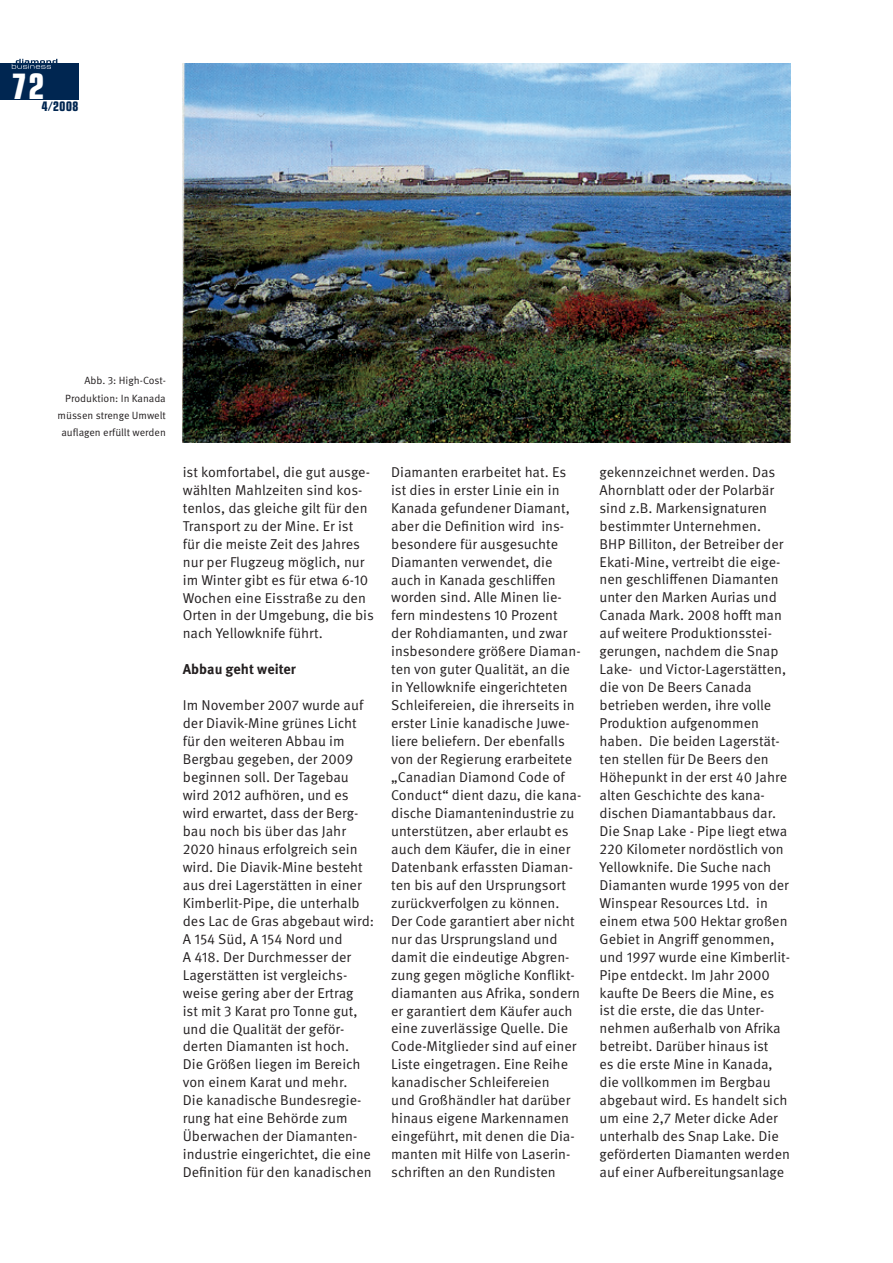
<style>
.page{position:relative;width:893px;height:1263px;background:#fff}
.page>*{position:absolute;margin:0;border:0;box-sizing:border-box;transform-origin:0 0}
.t1{font:36px "Eur Con Bol";color:#fff}
.t2{font:14.25px/18px "Meta Pro";color:#231f20}
.t3{font:700 14.25px "Meta Pro";color:#231f20}
.t4{font:13.5px "Eur Con Bol";color:#002651}
.t5{font:10.5px/17.2px "Meta Pro";color:#231f20;text-align:right}
</style>
<div class="page">
<img style="left:183px;top:64px;width:608px;height:378px">
<div style="left:0;top:64px;width:79px;height:36px;background:#002651"></div>
<svg style="left:12px;top:59px;width:45px;height:10px"></svg>
<h1 class="t1" style="left:11px;top:66px;width:36px">72</h1>
<p class="t4" style="left:41px;top:99px;width:39px">4/2008</p>
<p class="t5" style="left:58px;top:372px;width:110px">Abb. 3: High-Cost-<br>Produktion: In Kanada müssen strenge Umwelt auflagen erfüllt werden</p>
<p class="t2" style="left:183px;top:463px;width:192px">ist komfortabel, die gut ausge&shy;wählten Mahlzeiten sind kos&shy;tenlos, das gleiche gilt für den<br>Transport zu der Mine. Er ist<br>für die meiste Zeit des Jahres nur per Flugzeug möglich, nur im Winter gibt es für etwa 6-10<br>Wochen eine Eisstraße zu den<br>Orten in der Umgebung, die bis nach Yellowknife führt.</p>
<p class="t3" style="left:183px;top:660px;width:115px">Abbau geht weiter</p>
<p class="t2" style="left:183px;top:697px;width:193px">Im November 2007 wurde auf der Diavik-Mine grünes Licht für den weiteren Abbau im<br>Bergbau gegeben, der 2009 beginnen soll. Der Tagebau wird 2012 aufhören, und es wird erwartet, dass der Berg&shy;bau noch bis über das Jahr<br>2020 hinaus erfolgreich sein wird. Die Diavik-Mine besteht aus drei Lagerstätten in einer<br>Kimberlit-Pipe, die unterhalb des Lac de Gras abgebaut wird:<br>A 154 Süd, A 154 Nord und<br>A 418. Der Durchmesser der<br>Lagerstätten ist vergleichs&shy;weise gering aber der Ertrag<br>ist mit 3 Karat pro Tonne gut, und die Qualität der geför&shy;derten Diamanten ist hoch.<br>Die Größen liegen im Bereich von einem Karat und mehr.<br>Die kanadische Bundesregie&shy;rung hat eine Behörde zum<br>Überwachen der Diamanten&shy;industrie eingerichtet, die eine<br>Definition für den kanadischen</p>
<p class="t2" style="left:391px;top:463px;width:192px">Diamanten erarbeitet hat. Es ist dies in erster Linie ein in<br>Kanada gefundener Diamant, aber die Definition wird ins&shy;besondere für ausgesuchte<br>Diamanten verwendet, die auch in Kanada geschliffen worden sind. Alle Minen lie&shy;fern mindestens 10 Prozent der Rohdiamanten, und zwar insbesondere größere Diaman&shy;ten von guter Qualität, an die in Yellowknife eingerichteten<br>Schleifereien, die ihrerseits in erster Linie kanadische Juwe&shy;liere beliefern. Der ebenfalls von der Regierung erarbeitete „Canadian Diamond Code of<br>Conduct“ dient dazu, die kana&shy;dische Diamantenindustrie zu unterstützen, aber erlaubt es auch dem Käufer, die in einer<br>Datenbank erfassten Diaman&shy;ten bis auf den Ursprungsort zurückverfolgen zu können.<br>Der Code garantiert aber nicht nur das Ursprungsland und damit die eindeutige Abgren&shy;zung gegen mögliche Konflikt&shy;diamanten aus Afrika, sondern er garantiert dem Käufer auch eine zuverlässige Quelle. Die<br>Code-Mitglieder sind auf einer<br>Liste eingetragen. Eine Reihe kanadischer Schleifereien<br>und Großhändler hat darüber hinaus eigene Markennamen eingeführt, mit denen die Dia&shy;manten mit Hilfe von Laserin&shy;schriften an den Rundisten</p>
<p class="t2" style="left:600px;top:463px;width:192px">gekennzeichnet werden. Das<br>Ahornblatt oder der Polarbär sind z.B. Markensignaturen bestimmter Unternehmen.<br>BHP Billiton, der Betreiber der<br>Ekati-Mine, vertreibt die eige&shy;nen geschliffenen Diamanten unter den Marken Aurias und<br>Canada Mark. 2008 hofft man auf weitere Produktionsstei&shy;gerungen, nachdem die Snap<br>Lake- und Victor-Lagerstätten, die von De Beers Canada betrieben werden, ihre volle<br>Produktion aufgenommen haben. Die beiden Lagerstät&shy;ten stellen für De Beers den<br>Höhepunkt in der erst 40 Jahre alten Geschichte des kana&shy;dischen Diamantabbaus dar.<br>Die Snap Lake - Pipe liegt etwa<br>220 Kilometer nordöstlich von<br>Yellowknife. Die Suche nach<br>Diamanten wurde 1995 von der<br>Winspear Resources Ltd. in einem etwa 500 Hektar großen<br>Gebiet in Angriff genommen, und 1997 wurde eine Kimberlit-<br>Pipe entdeckt. Im Jahr 2000 kaufte De Beers die Mine, es ist die erste, die das Unter&shy;nehmen außerhalb von Afrika betreibt. Darüber hinaus ist<br>es die erste Mine in Kanada, die vollkommen im Bergbau abgebaut wird. Es handelt sich um eine 2,7 Meter dicke Ader unterhalb des Snap Lake. Die geförderten Diamanten werden auf einer Aufbereitungsanlage</p>
</div>
